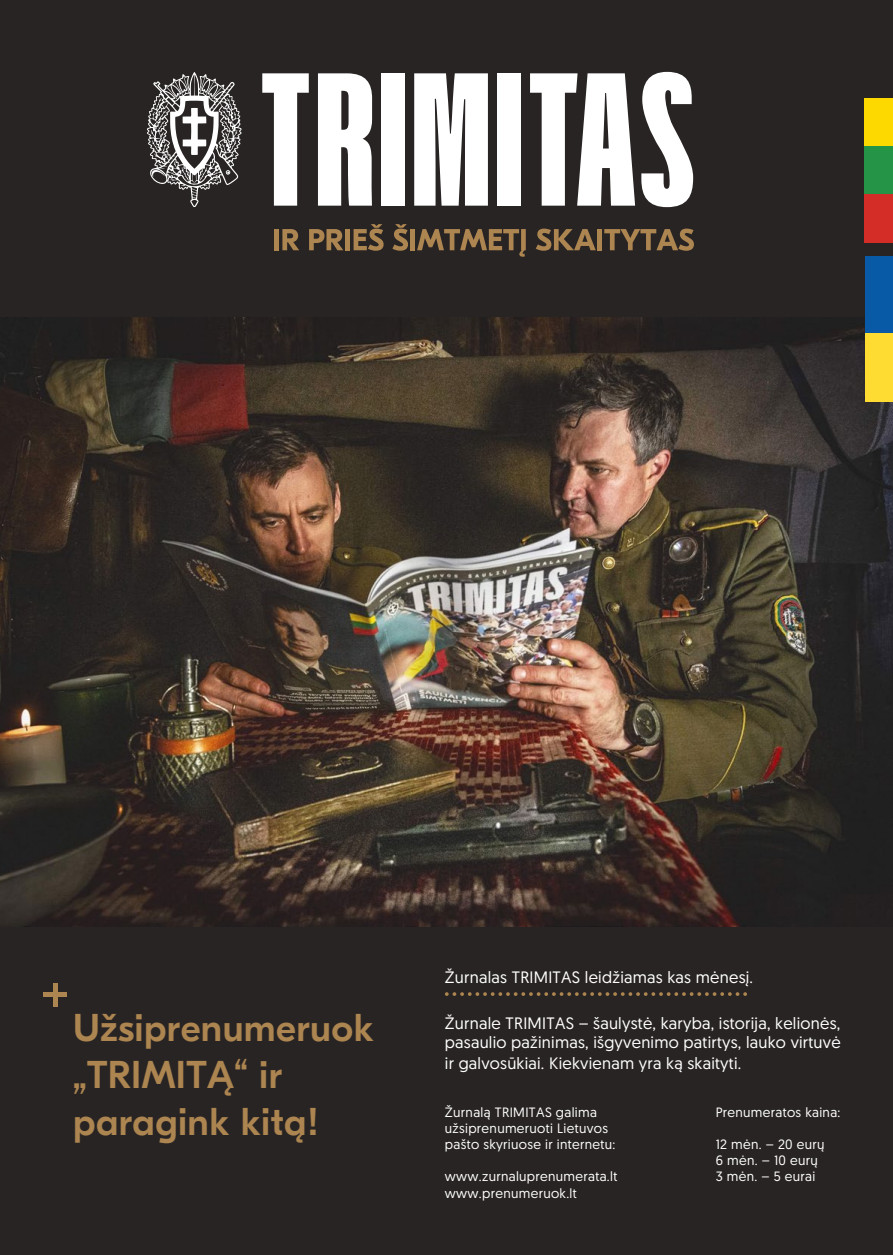
<style>
.page{position:relative;width:893px;height:1255px;background:#fff}
.page>*{position:absolute;margin:0;border:0;box-sizing:border-box;transform-origin:0 0}
.t1{font:500 38.7px/46.8px "GT Eesti Display";letter-spacing:.01em;color:#ac8550}
.t2{font:16.5px/20px "Geomanist";letter-spacing:.015em;color:#fff;text-align:justify}
.t3{font:13.5px/16.2px "Geomanist";letter-spacing:.025em;color:#fff}
</style>
<div class="page">
<div style="left:0;top:0;width:893px;height:1254px;background:#292424"></div>
<div style="left:274px;top:229px;width:5px;height:21px;background:#ac8550"></div>
<svg style="left:282px;top:229px;width:17px;height:21px"></svg>
<svg style="left:309px;top:229px;width:34px;height:21px"></svg>
<div style="left:345px;top:229px;width:5px;height:21px;background:#ac8550"></div>
<svg style="left:354px;top:224px;width:30px;height:27px"></svg>
<svg style="left:392px;top:224px;width:16px;height:27px"></svg>
<hr style="left:411px;top:229px;width:4px;height:21px;background:#ac8550">
<svg style="left:417px;top:229px;width:109px;height:28px"></svg>
<svg style="left:536px;top:228px;width:60px;height:23px"></svg>
<hr style="left:598px;top:229px;width:4px;height:21px;background:#ac8550">
<svg style="left:604px;top:228px;width:90px;height:23px"></svg>
<svg style="left:147px;top:72px;width:95px;height:135px"></svg>
<svg style="left:262px;top:73px;width:47px;height:133px"></svg>
<svg style="left:318px;top:73px;width:54px;height:133px;background:#e3e3e3"></svg>
<div style="left:381px;top:73px;width:23px;height:133px;background:#fff"></div>
<svg style="left:414px;top:73px;width:74px;height:133px;background:#e4e3e3"></svg>
<div style="left:498px;top:73px;width:23px;height:133px;background:#fff"></div>
<svg style="left:530px;top:73px;width:105px;height:133px"></svg>
<svg style="left:641px;top:72px;width:52px;height:135px"></svg>
<hr style="left:43px;top:992px;width:24px;height:4px;background:#ac8550">
<hr style="left:53px;top:983px;width:4px;height:23px;background:#ac8550">
<svg style="left:447px;top:992px;width:300px;height:3px"></svg>
<img style="left:0;top:317px;width:893px;height:609px">
<div style="left:865px;top:98px;width:28px;height:48px;background:#fed900"></div>
<div style="left:865px;top:146px;width:28px;height:49px;background:#259446"></div>
<div style="left:865px;top:195px;width:28px;height:48px;background:#d42d27"></div>
<div style="left:866px;top:257px;width:27px;height:76px;background:#085aa6"></div>
<div style="left:866px;top:333px;width:27px;height:69px;background:#fedc32"></div>
<h1 class="t1" style="left:73px;top:1005px;width:302px">Užsiprenumeruok „TRIMITĄ“ ir paragink kitą!</h1>
<p class="t2" style="left:445px;top:966px;width:310px">Žurnalas TRIMITAS leidžiamas kas mėnesį.</p>
<p class="t2" style="left:445px;top:1012px;width:397px">Žurnale TRIMITAS – šaulystė, karyba, istorija, kelionės, pasaulio pažinimas, išgyvenimo patirtys, lauko virtuvė ir galvosūkiai. Kiekvienam yra ką skaityti.</p>
<p class="t3" style="left:445px;top:1103px;width:172px">Žurnalą TRIMITAS galima užsiprenumeruoti Lietuvos pašto skyriuose ir internetu:</p>
<p class="t3" style="left:445px;top:1168px;width:174px">www.zurnaluprenumerata.lt www.prenumeruok.lt</p>
<p class="t3" style="left:716px;top:1103px;width:126px">Prenumeratos kaina:</p>
<p class="t3" style="left:716px;top:1135px;width:110px">12 mėn. – 20 eurų<br>6 mėn. – 10 eurų<br>3 mėn. – 5 eurai</p>
</div>
